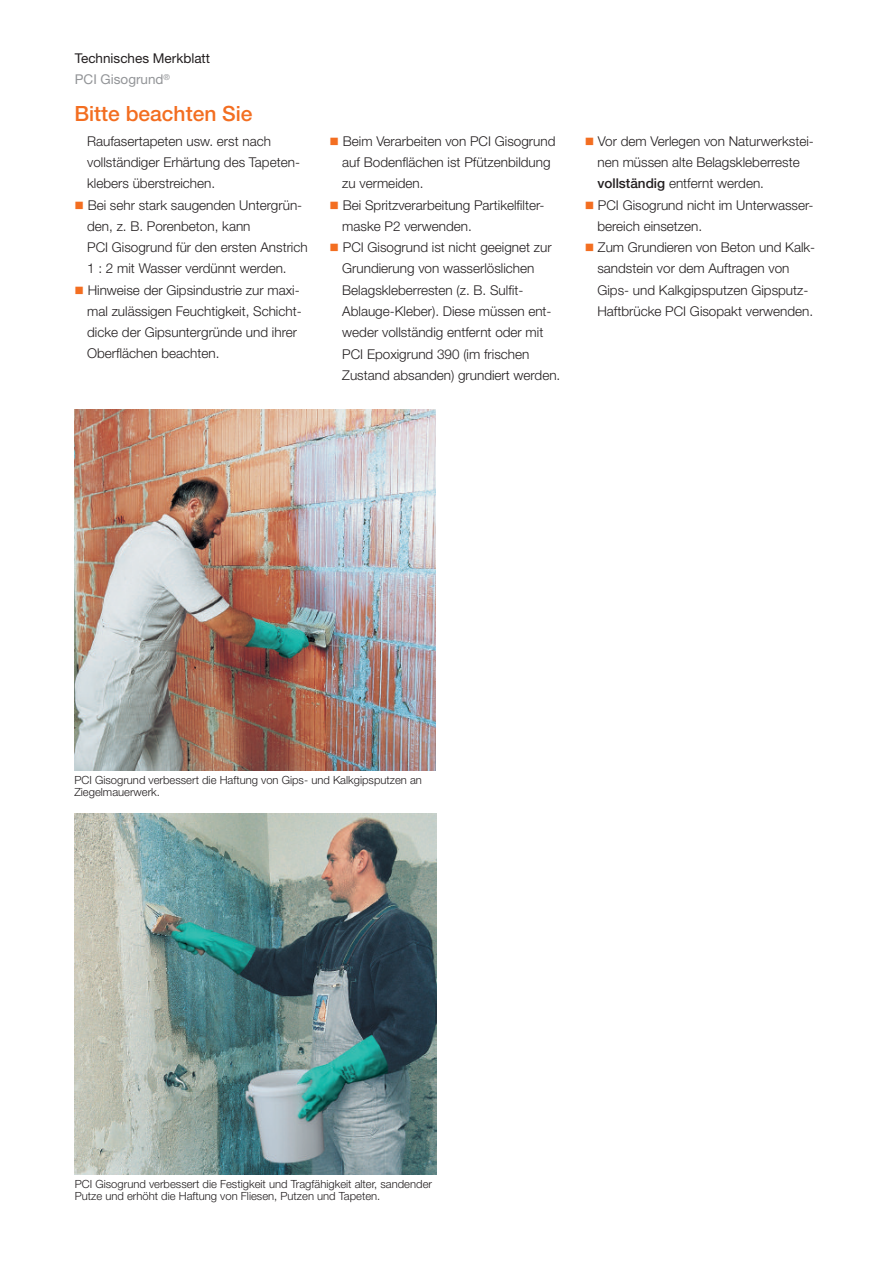
<style>
.page{position:relative;width:893px;height:1263px;background:#fff}
.page>*{position:absolute;margin:0;border:0;box-sizing:border-box;transform-origin:0 0}
.t1{font:500 21px "Helvetica Neue LT Pro";color:#f36e21}
.t2{font:300 13.5px/21.3px "Helvetica Neue LT Pro";color:#231f20}
.t3{font:13.5px/21.3px "Helvetica Neue LT Pro";color:#231f20}
.t4{font:300 11.25px/12px "Helvetica Neue LT Pro";color:#231f20}
.s1{color:#939598}
.s2{color:#f36e21}
.s3{font-weight:500}
</style>
<div class="page">
<img style="left:74px;top:409px;width:362px;height:362px">
<img style="left:75px;top:813px;width:361px;height:362px">
<p class="t3" style="left:75px;top:49px;width:137px">Technisches Merkblatt<br><span class="s1">PCI Gisogrund</span><sup>®</sup></p>
<h1 class="t1" style="left:74px;top:106px;width:180px">Bitte beachten Sie</h1>
<p class="t2" style="left:87px;top:132px;width:214px">Raufasertapeten usw. erst nach vollständiger Erhärtung des Tapeten&shy;klebers überstreichen.</p>
<p class="t2" style="left:87px;top:195px;width:222px;text-indent:-13px"><span class="s2">■</span> Bei sehr stark saugenden Untergrün&shy;den, z. B. Porenbeton, kann<br>PCI Gisogrund für den ersten Anstrich 1 : 2 mit Wasser verdünnt werden.</p>
<p class="t2" style="left:87px;top:280px;width:216px;text-indent:-13px"><span class="s2">■</span> Hinweise der Gipsindustrie zur maxi&shy;mal zulässigen Feuchtigkeit, Schicht&shy;dicke der Gipsuntergründe und ihrer Oberflächen beachten.</p>
<p class="t2" style="left:342px;top:132px;width:215px;text-indent:-13px"><span class="s2">■</span> Beim Verarbeiten von PCI Gisogrund auf Bodenflächen ist Pfützenbildung zu vermeiden.</p>
<p class="t2" style="left:342px;top:195px;width:204px;text-indent:-13px"><span class="s2">■</span> Bei Spritzverarbeitung Partikelfilter&shy;maske P2 verwenden.</p>
<p class="t2" style="left:342px;top:238px;width:220px;text-indent:-13px"><span class="s2">■</span> PCI Gisogrund ist nicht geeignet zur Grundierung von wasserlöslichen Belagskleberresten (z. B. Sulfit-Ablauge-Kleber). Diese müssen ent&shy;weder vollständig entfernt oder mit PCI Epoxigrund 390 (im frischen Zustand absanden) grundiert werden.</p>
<p class="t2" style="left:597px;top:132px;width:218px;text-indent:-13px"><span class="s2">■</span> Vor dem Verlegen von Naturwerkstei&shy;nen müssen alte Belagskleberreste <span class="s3">vollständig</span> entfernt werden.</p>
<p class="t2" style="left:597px;top:195px;width:218px;text-indent:-13px"><span class="s2">■</span> PCI Gisogrund nicht im Unterwasser&shy;bereich einsetzen.</p>
<p class="t2" style="left:597px;top:238px;width:219px;text-indent:-13px"><span class="s2">■</span> Zum Grundieren von Beton und Kalk&shy;sandstein vor dem Auftragen von Gips- und Kalkgipsputzen Gipsputz-Haftbrücke PCI Gisopakt verwenden.</p>
<p class="t4" style="left:74px;top:775px;width:349px">PCI Gisogrund verbessert die Haftung von Gips- und Kalkgipsputzen an<br>Ziegelmauerwerk.</p>
<p class="t4" style="left:75px;top:1179px;width:359px">PCI Gisogrund verbessert die Festigkeit und Tragfähigkeit alter, sandender<br>Putze und erhöht die Haftung von Fliesen, Putzen und Tapeten.</p>
</div>
